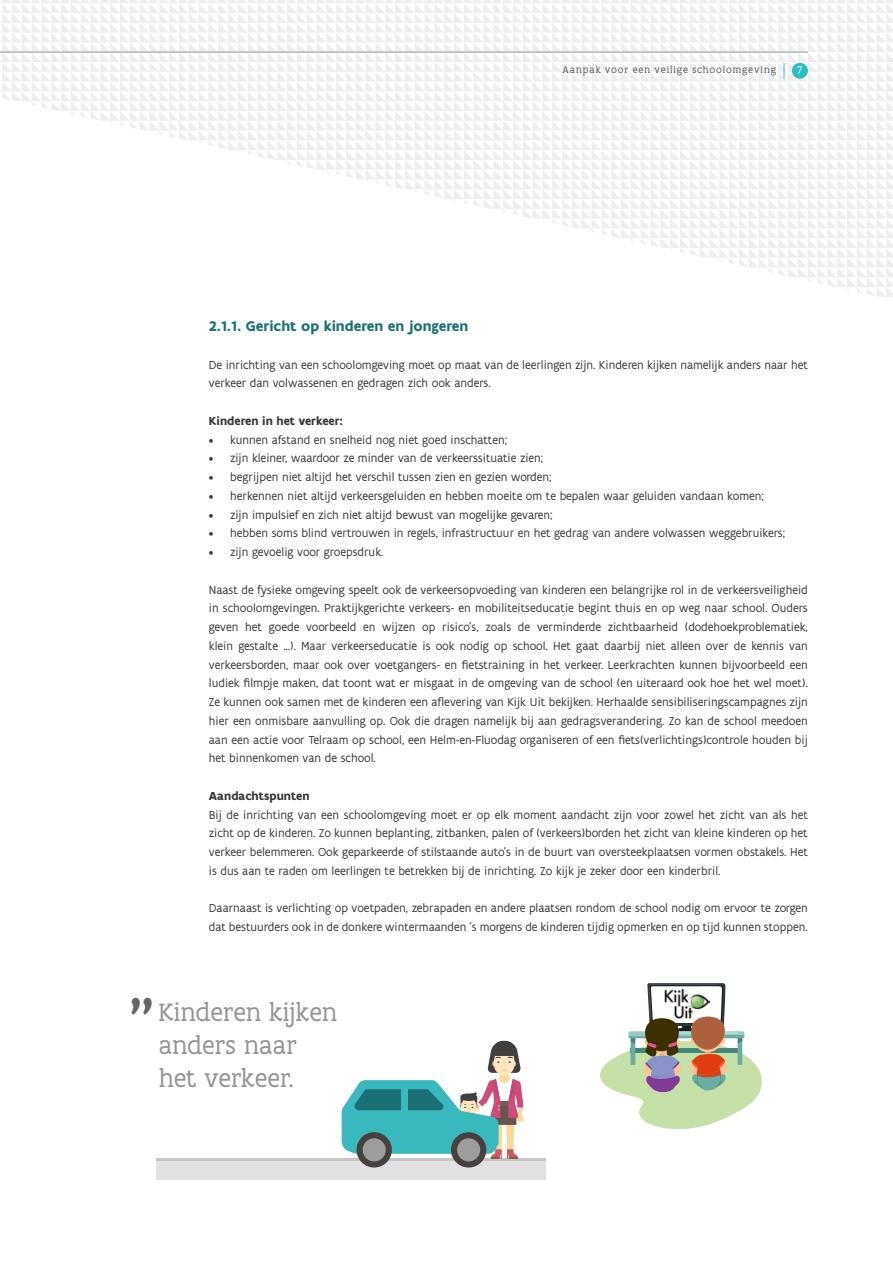
<style>
.page{position:relative;width:893px;height:1263px;background:#fff}
.page>*{position:absolute;margin:0;border:0;box-sizing:border-box;transform-origin:0 0}
.t1{font:27px/33px "Flanders Art Serif";letter-spacing:-.005em;color:#939598;text-align:center}
.t2{font:700 15px "Flanders Art Sans";color:#1c7174}
.t3{font:12.45px/18.8px "Flanders Art Sans";color:#383839}
.t4{font:700 12.45px "Flanders Art Sans";color:#383839}
.t5{font:300 12px "Flanders Art Serif";color:#fff}
.t6{font:11.1px "Myriad Pro";color:#000}
.t7{font:300 10.5px "Flanders Art Serif";letter-spacing:.08em;color:#383839}
.s1{font-weight:700;font-size:57px;color:#636466}
</style>
<div class="page">
<div style="left:156px;top:1161px;width:390px;height:18px;background:#e1e1e1"></div>
<hr style="left:156px;top:1159px;width:390px;height:2px;background:#c6c6c6">
<svg style="left:342px;top:1041px;width:182px;height:118px"></svg>
<div style="left:357px;top:1132px;width:35px;height:35px;background:#46413e;border-radius:50%"></div>
<div style="left:363px;top:1138px;width:23px;height:23px;background:#9d9d9c;border-radius:50%"></div>
<div style="left:451px;top:1132px;width:35px;height:35px;background:#46413e;border-radius:50%"></div>
<div style="left:457px;top:1138px;width:23px;height:23px;background:#9d9d9c;border-radius:50%"></div>
<div style="left:402px;top:1088px;width:6px;height:26px;background:#39b8bd"></div>
<svg style="left:600px;top:983px;width:162px;height:147px"></svg>
<svg style="left:0;top:0;width:893px;height:299px"></svg>
<div style="left:792px;top:63px;width:16px;height:16px;background:#2fbebe;border-radius:50%"></div>
<hr style="left:0;top:52px;width:808px;height:1px;background:#939598">
<p class="t7" style="left:563px;top:64px;width:215px">Aanpak voor een veilige schoolomgeving</p>
<p class="t5" style="left:798px;top:63px;width:6px">7</p>
<p class="t2" style="left:209px;top:317px;width:261px">2.1.1. Gericht op kinderen en jongeren</p>
<p class="t3" style="left:209px;top:355px;width:600px">De inrichting van een schoolomgeving moet op maat van de leerlingen zijn. Kinderen kijken namelijk anders naar het verkeer dan volwassenen en gedragen zich ook anders.</p>
<p class="t4" style="left:209px;top:413px;width:136px">Kinderen in het verkeer:</p>
<p class="t3" style="left:209px;top:430px;width:300px">• kunnen afstand en snelheid nog niet goed inschatten;</p>
<p class="t3" style="left:209px;top:449px;width:336px">• zijn kleiner, waardoor ze minder van de verkeerssituatie zien;</p>
<p class="t3" style="left:209px;top:468px;width:344px">• begrijpen niet altijd het verschil tussen zien en gezien worden;</p>
<p class="t3" style="left:209px;top:487px;width:556px">• herkennen niet altijd verkeersgeluiden en hebben moeite om te bepalen waar geluiden vandaan komen;</p>
<p class="t3" style="left:209px;top:505px;width:345px">• zijn impulsief en zich niet altijd bewust van mogelijke gevaren;</p>
<p class="t3" style="left:209px;top:524px;width:578px">• hebben soms blind vertrouwen in regels, infrastructuur en het gedrag van andere volwassen weggebruikers;</p>
<p class="t3" style="left:209px;top:543px;width:176px">• zijn gevoelig voor groepsdruk.</p>
<p class="t3" style="left:209px;top:580px;width:600px;text-align:justify">Naast de fysieke omgeving speelt ook de verkeersopvoeding van kinderen een belangrijke rol in de verkeersveiligheid in schoolomgevingen. Praktijkgerichte verkeers- en mobiliteitseducatie begint thuis en op weg naar school. Ouders geven het goede voorbeeld en wijzen op risico’s, zoals de verminderde zichtbaarheid (dodehoekproblematiek, klein gestalte ...). Maar verkeerseducatie is ook nodig op school. Het gaat daarbij niet alleen over de kennis van verkeersborden, maar ook over voetgangers- en fietstraining in het verkeer. Leerkrachten kunnen bijvoorbeeld een ludiek filmpje maken, dat toont wat er misgaat in de omgeving van de school (en uiteraard ook hoe het wel moet).<br>Ze kunnen ook samen met de kinderen een aflevering van Kijk Uit bekijken. Herhaalde sensibiliseringscampagnes zijn hier een onmisbare aanvulling op. Ook die dragen namelijk bij aan gedragsverandering. Zo kan de school meedoen aan een actie voor Telraam op school, een Helm-en-Fluodag organiseren of een fiets(verlichtings)controle houden bij het binnenkomen van de school.</p>
<p class="t4" style="left:209px;top:788px;width:102px">Aandachtspunten</p>
<p class="t3" style="left:209px;top:805px;width:600px;text-align:justify">Bij de inrichting van een schoolomgeving moet er op elk moment aandacht zijn voor zowel het zicht van als het zicht op de kinderen. Zo kunnen beplanting, zitbanken, palen of (verkeers)borden het zicht van kleine kinderen op het verkeer belemmeren. Ook geparkeerde of stilstaande auto's in de buurt van oversteekplaatsen vormen obstakels. Het is dus aan te raden om leerlingen te betrekken bij de inrichting. Zo kijk je zeker door een kinderbril.</p>
<p class="t3" style="left:209px;top:899px;width:600px">Daarnaast is verlichting op voetpaden, zebrapaden en andere plaatsen rondom de school nodig om ervoor te zorgen dat bestuurders ook in de donkere wintermaanden ’s morgens de kinderen tijdig opmerken en op tijd kunnen stoppen.</p>
<p class="t6" style="left:288px;top:921px;width:226px">--&gt; afbeelding van kind achter auto of bloembak</p>
<h1 class="t1" style="left:129px;top:997px;width:210px"><span class="s1">"</span> Kinderen kijken anders naar<br>het verkeer.</h1>
</div>
